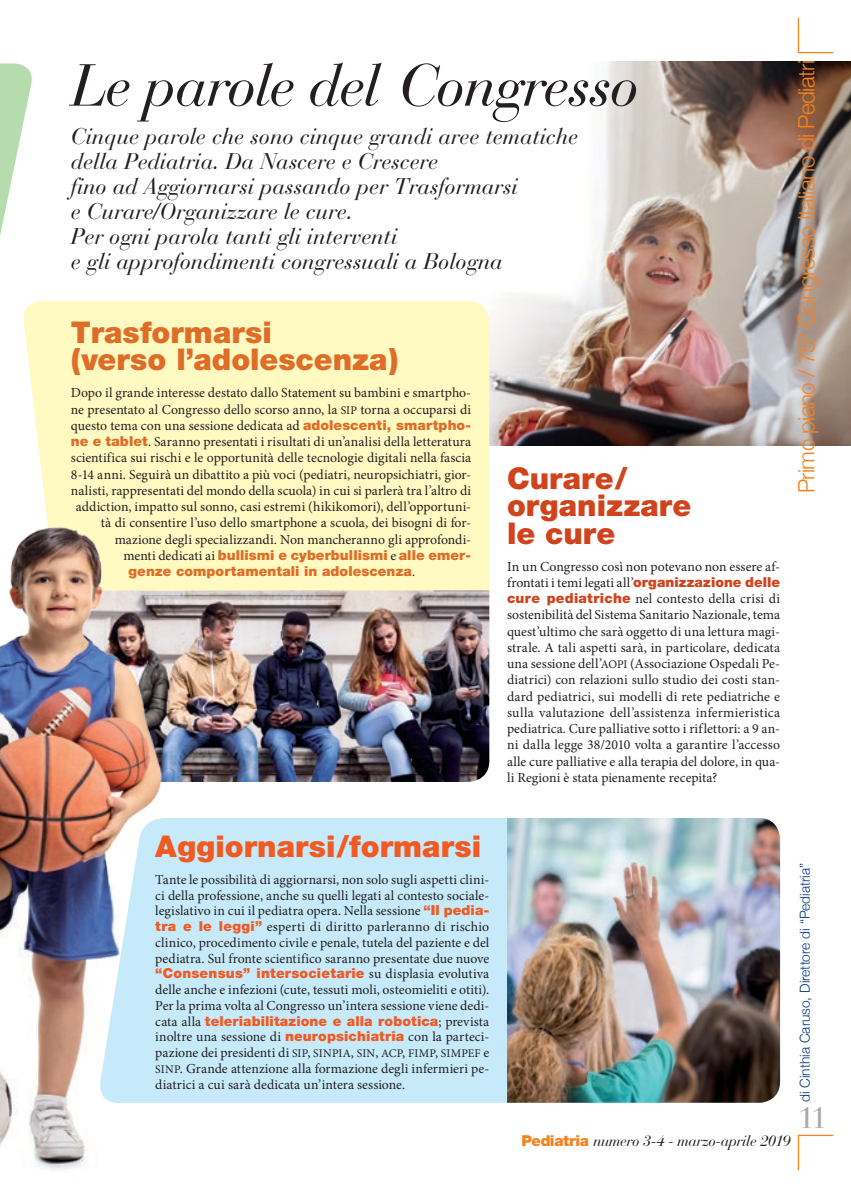
<style>
.page{position:relative;width:851px;height:1188px;background:#fff}
.page>*{position:absolute;margin:0;border:0;box-sizing:border-box;transform-origin:0 0}
.t1{font:italic 58.75px "Bauer Bodoni";letter-spacing:-.03em;color:#231f20}
.t2{font:900 30px/27.5px "Helvetica Neue";color:#df6d27}
.t3{font:900 30px/27.5px "Helvetica Neue";color:#d0441d}
.t4{font:900 30px "Helvetica Neue";color:#f15a22}
.t5{font:30px "Bauer Bodoni";color:#a7a9ac}
.t6{font:italic 22.5px/25px "Bauer Bodoni";letter-spacing:-.005em;color:#231f20}
.t7{font:300 22.5px "Helvetica Neue";letter-spacing:-.025em;color:#f5821f}
.t8{font:italic 15px "Bauer Bodoni";letter-spacing:-.02em;color:#231f20}
.t9{font:13.75px/16.2px "Minion Pro";color:#231f20;text-align:justify}
.t10{font:900 13.75px "Helvetica Neue";letter-spacing:.015em;color:#f15a22}
.t11{font:900 13.75px/16.2px "Helvetica Neue";letter-spacing:.005em;color:#df6d27}
.t12{font:300 13.75px "Helvetica Neue";color:#0a3a84}
.s1{font-size:11.75px}
.s2{font-family:"Helvetica Neue";font-weight:900;color:#df6d27}
.s3{font-family:"Minion Pro";font-weight:400;color:#231f20}
.s4{font-family:"Helvetica Neue";font-weight:900;color:#d0441d}
.s5{font-family:"Helvetica Neue";font-weight:900;color:#f15a22}
.s6{font-family:"Helvetica Neue";font-weight:900;font-style:normal;color:#f5821f}
</style>
<div class="page">
<img style="left:489px;top:61px;width:361px;height:384px">
<div style="left:35px;top:301px;width:454px;height:289px;background:#fffac2"></div>
<img style="left:182px;top:590px;width:307px;height:191px">
<img style="left:0;top:510px;width:182px;height:659px">
<svg style="left:0;top:63px;width:35px;height:519px"></svg>
<div style="left:97px;top:817px;width:410px;height:285px;background:#c7eafb"></div>
<img style="left:507px;top:818px;width:273px;height:284px">
<svg style="left:797px;top:1134px;width:37px;height:37px"></svg>
<svg style="left:797px;top:17px;width:37px;height:37px"></svg>
<h1 class="t1" style="left:71px;top:50px;width:569px">Le parole del Congresso</h1>
<p class="t6" style="left:71px;top:124px;width:508px">Cinque parole che sono cinque grandi aree tematiche della Pediatria. Da Nascere e Crescere<br>fino ad Aggiornarsi passando per Trasformarsi<br>e Curare/Organizzare le cure.<br>Per ogni parola tanti gli interventi<br>e gli approfondimenti congressuali a Bologna</p>
<h2 class="t2" style="left:71px;top:318px;width:329px">Trasformarsi<br>(verso l’adolescenza)</h2>
<p class="t9" style="left:71px;top:384px;width:402px;text-align:right">Dopo il grande interesse destato dallo Statement su bambini e smartpho&shy;ne presentato al Congresso dello scorso anno, la <span class="s1">SIP</span> torna a occuparsi di questo tema con una sessione dedicata ad <span class="s2">adolescenti, smartpho&shy;ne e tablet</span>. Saranno presentati i risultati di un’analisi della letteratura scientifica sui rischi e le opportunità delle tecnologie digitali nella fascia 8-14 anni. Seguirà un dibattito a più voci (pediatri, neuropsichiatri, gior&shy;nalisti, rappresentati del mondo della scuola) in cui si parlerà tra l’altro di addiction, impatto sul sonno, casi estremi (hikikomori), dell’opportuni&shy;tà di consentire l’uso dello smartphone a scuola, dei bisogni di for&shy;mazione degli specializzandi. Non mancheranno gli approfondi-</p>
<p class="t11" style="left:128px;top:546px;width:344px;text-indent:-5px"><span class="s3">menti dedicati ai</span> bullismi e cyberbullismi <span class="s3">e</span> alle emer&shy;genze comportamentali in adolescenza<span class="s3">.</span></p>
<h2 class="t3" style="left:507px;top:464px;width:186px">Curare/ organizzare le cure</h2>
<p class="t9" style="left:507px;top:558px;width:274px">In un Congresso così non potevano non essere af&shy;frontati i temi legati all’<span class="s4">organizzazione delle cure pediatriche</span> nel contesto della crisi di sostenibilità del Sistema Sanitario Nazionale, tema quest’ultimo che sarà oggetto di una lettura magi&shy;strale. A tali aspetti sarà, in particolare, dedicata una sessione dell’<span class="s1">AOPI</span> (Associazione Ospedali Pe&shy;diatrici) con relazioni sullo studio dei costi stan&shy;dard pediatrici, sui modelli di rete pediatriche e sulla valutazione dell’assistenza infermieristica pediatrica. Cure palliative sotto i riflettori: a 9 an&shy;ni dalla legge 38/2010 volta a garantire l’accesso alle cure palliative e alla terapia del dolore, in qua&shy;li Regioni è stata pienamente recepita?</p>
<h3 class="t7" style="left:788px;top:493px;width:434px;rotate:-90deg">Primo piano / 75° Congresso Italiano di Pediatri</h3>
<h2 class="t4" style="left:155px;top:828px;width:327px">Aggiornarsi/formarsi</h2>
<p class="t9" style="left:155px;top:871px;width:335px;line-height:15.8px">Tante le possibilità di aggiornarsi, non solo sugli aspetti clini&shy;ci della professione, anche su quelli legati al contesto sociale&shy;legislativo in cui il pediatra opera. Nella sessione <span class="s5">“Il pedia&shy;tra e le leggi”</span> esperti di diritto parleranno di rischio clinico, procedimento civile e penale, tutela del paziente e del pediatra. Sul fronte scientifico saranno presentate due nuove</p>
<p class="t10" style="left:155px;top:964px;width:335px">“Consensus” intersocietarie <span class="s3">su displasia evolutiva</span></p>
<p class="t9" style="left:155px;top:981px;width:335px;line-height:15.8px">delle anche e infezioni (cute, tessuti moli, osteomieliti e otiti).<br>Per la prima volta al Congresso un’intera sessione viene dedi-</p>
<p class="t10" style="left:155px;top:1012px;width:335px"><span class="s3">cata alla</span> teleriabilitazione e alla robotica<span class="s3">; prevista</span></p>
<p class="t9" style="left:155px;top:1028px;width:335px;line-height:15.8px">inoltre una sessione di <span class="s5">neuropsichiatria</span> con la parteci&shy;pazione dei presidenti di <span class="s1">SIP</span>, <span class="s1">SINPIA</span>, <span class="s1">SIN</span>, <span class="s1">ACP</span>, <span class="s1">FIMP</span>, <span class="s1">SIMPEF</span> e <span class="s1">SINP</span>. Grande attenzione alla formazione degli infermieri pe&shy;diatrici a cui sarà dedicata un’intera sessione.</p>
<p class="t12" style="left:793px;top:1101px;width:240px;rotate:-90deg">di Cinthia Caruso, Direttore di “Pediatria”</p>
<h2 class="t5" style="left:797px;top:1099px;width:31px">11</h2>
<p class="t8" style="left:521px;top:1130px;width:270px"><span class="s6">Pediatria</span> numero 3-4 - marzo-aprile 2019</p>
</div>
